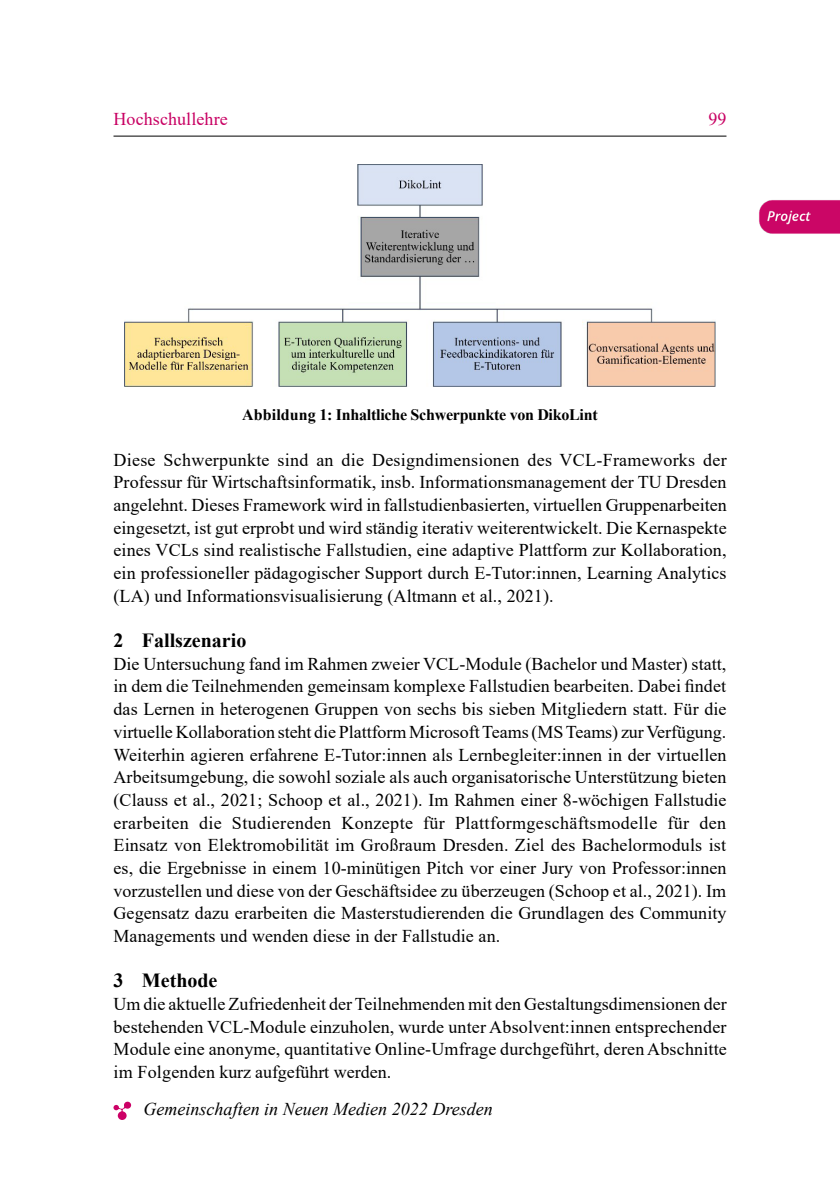
<style>
.page{position:relative;width:840px;height:1191px;background:#fff}
.page>*{position:absolute;margin:0;border:0;box-sizing:border-box;transform-origin:0 0}
.t1{font:700 20px "Times New Roman";color:#000}
.t2{font:18px/22.6px "Times New Roman";letter-spacing:.005em;color:#000;text-align:justify}
.t3{font:18px "Times New Roman PS Italic MT2";color:#000}
.t4{font:18px "Times New Roman PSMT2";letter-spacing:.005em;color:#c80063}
.t5{font:18px "Times New Roman";color:#c80063}
.t6{font:16px "Times New Roman PS Bold MT2";letter-spacing:-.015em;color:#000}
</style>
<div class="page">
<hr style="left:113px;top:136px;width:613px;height:1px;background:#000">
<svg style="left:113px;top:1101px;width:18px;height:19px"></svg>
<img style="left:759px;top:200px;width:80px;height:34px">
<img style="left:124px;top:164px;width:591px;height:222px">
<p class="t4" style="left:113px;top:107px;width:116px">Hochschullehre</p>
<p class="t5" style="left:708px;top:107px;width:20px">99</p>
<p class="t6" style="left:242px;top:403px;width:357px">Abbildung 1: Inhaltliche Schwerpunkte von DikoLint</p>
<p class="t2" style="left:113px;top:448px;width:614px">Diese Schwerpunkte sind an die Designdimensionen des VCL-Frameworks der Professur für Wirtschaftsinformatik, insb. Informationsmanagement der TU Dresden angelehnt. Dieses Framework wird in fallstudienbasierten, virtuellen Gruppenarbeiten eingesetzt, ist gut erprobt und wird ständig iterativ weiterentwickelt. Die Kernaspekte eines VCLs sind realistische Fallstudien, eine adaptive Plattform zur Kollaboration, ein professioneller pädagogischer Support durch E-Tutor:innen, Learning Analytics (LA) und Informationsvisualisierung (Altmann et al., 2021).</p>
<p class="t1" style="left:113px;top:626px;width:134px">2 Fallszenario</p>
<p class="t2" style="left:113px;top:652px;width:614px">Die Untersuchung fand im Rahmen zweier VCL-Module (Bachelor und Master) statt, in dem die Teilnehmenden gemeinsam komplexe Fallstudien bearbeiten. Dabei findet das Lernen in heterogenen Gruppen von sechs bis sieben Mitgliedern statt. Für die virtuelle Kollaboration steht die Plattform Microsoft Teams (MS Teams) zur Verfügung.<br>Weiterhin agieren erfahrene E-Tutor:innen als Lernbegleiter:innen in der virtuellen Arbeitsumgebung, die sowohl soziale als auch organisatorische Unterstützung bieten (Clauss et al., 2021; Schoop et al., 2021). Im Rahmen einer 8-wöchigen Fallstudie erarbeiten die Studierenden Konzepte für Plattformgeschäftsmodelle für den Einsatz von Elektromobilität im Großraum Dresden. Ziel des Bachelormoduls ist es, die Ergebnisse in einem 10-minütigen Pitch vor einer Jury von Professor:innen vorzustellen und diese von der Geschäftsidee zu überzeugen (Schoop et al., 2021). Im Gegensatz dazu erarbeiten die Masterstudierenden die Grundlagen des Community Managements und wenden diese in der Fallstudie an.</p>
<p class="t1" style="left:113px;top:966px;width:105px">3 Methode</p>
<p class="t2" style="left:113px;top:992px;width:614px">Um die aktuelle Zufriedenheit der Teilnehmenden mit den Gestaltungsdimensionen der bestehenden VCL-Module einzuholen, wurde unter Absolvent:innen entsprechender Module eine anonyme, quantitative Online-Umfrage durchgeführt, deren Abschnitte im Folgenden kurz aufgeführt werden.</p>
<p class="t3" style="left:143px;top:1096px;width:350px">Gemeinschaften in Neuen Medien 2022 Dresden</p>
</div>
